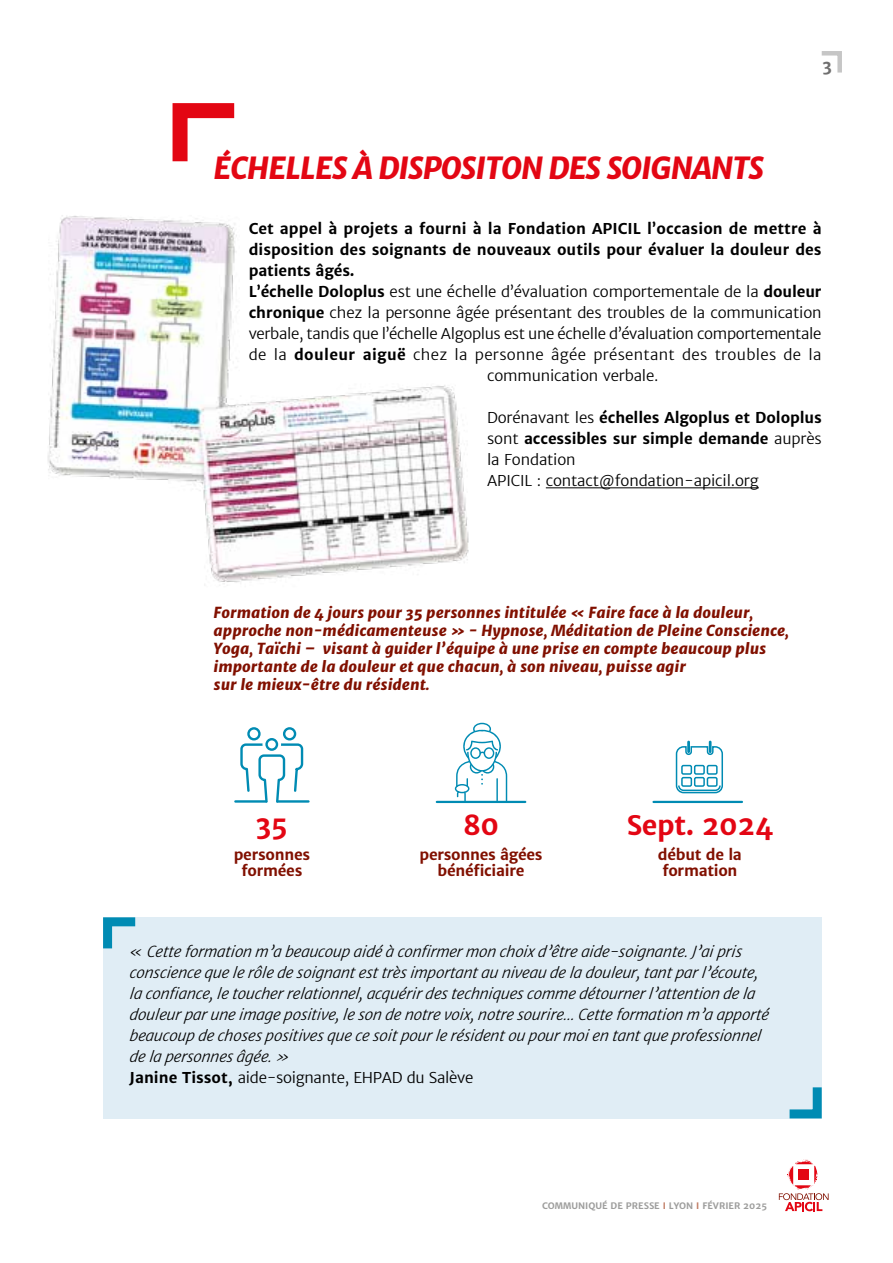
<style>
.page{position:relative;width:893px;height:1263px;background:#fff}
.page>*{position:absolute;margin:0;border:0;box-sizing:border-box;transform-origin:0 0}
.t1{font:italic 800 30px "Merriweather Sans";letter-spacing:-.025em;color:#e30613}
.t2{font:700 27px "Merriweather Sans";letter-spacing:-.02em;color:#e30613}
.t3{font:700 16.5px "Merriweather Sans";color:#706f6f}
.t4{font:italic 300 15px/21px "Merriweather Sans";color:#000}
.t5{font:300 15px/21px "Merriweather Sans";letter-spacing:-.01em;color:#000}
.t6{font:italic 800 15px/18px "Merriweather Sans";color:#811000}
.t7{font:700 15px "Merriweather Sans";color:#000}
.t8{font:700 15px/16.5px "Merriweather Sans";letter-spacing:-.02em;color:#811000;text-align:center}
.t9{font:300 15px "Merriweather Sans";letter-spacing:.02em;color:#000}
.t10{font:700 9px "Merriweather Sans";color:#9d9d9c}
.s1{font-weight:700}
.s2{font-weight:700;font-style:normal}
.s3{font-style:normal}
.s4{color:#c07b63}
</style>
<div class="page">
<svg style="left:821px;top:51px;width:21px;height:22px"></svg>
<svg style="left:779px;top:1159px;width:50px;height:52px"></svg>
<div style="left:103px;top:917px;width:719px;height:201px;background:#e0edf5"></div>
<svg style="left:103px;top:917px;width:33px;height:32px"></svg>
<svg style="left:781px;top:1087px;width:41px;height:32px"></svg>
<svg style="left:234px;top:727px;width:76px;height:76px"></svg>
<hr style="left:546px;top:487px;width:213px;height:1px;background:#000">
<img style="left:47px;top:215px;width:422px;height:370px">
<svg style="left:172px;top:103px;width:63px;height:59px"></svg>
<svg style="left:455px;top:723px;width:52px;height:78px"></svg>
<hr style="left:437px;top:801px;width:88px;height:2px;background:#008bb3">
<hr style="left:653px;top:801px;width:89px;height:2px;background:#008bb3">
<svg style="left:675px;top:741px;width:48px;height:53px"></svg>
<div style="left:681px;top:765px;width:11px;height:10px;border:2px solid #008bb3;border-radius:2px"></div>
<div style="left:694px;top:765px;width:11px;height:10px;border:2px solid #008bb3;border-radius:2px"></div>
<div style="left:707px;top:765px;width:11px;height:10px;border:2px solid #008bb3;border-radius:2px"></div>
<div style="left:681px;top:777px;width:11px;height:10px;border:2px solid #008bb3;border-radius:2px"></div>
<div style="left:694px;top:777px;width:11px;height:10px;border:2px solid #008bb3;border-radius:2px"></div>
<div style="left:707px;top:777px;width:11px;height:10px;border:2px solid #008bb3;border-radius:2px"></div>
<h1 class="t1" style="left:214px;top:148px;width:552px">ÉCHELLES À DISPOSITON DES SOIGNANTS</h1>
<p class="t3" style="left:823px;top:55px;width:11px">3</p>
<p class="t7" style="left:249px;top:219px;width:574px">Cet appel à projets a fourni à la Fondation APICIL l’occasion de mettre à</p>
<p class="t7" style="left:249px;top:240px;width:574px">disposition des soignants de nouveaux outils pour évaluer la douleur des</p>
<p class="t7" style="left:249px;top:261px;width:107px">patients âgés.</p>
<p class="t5" style="left:249px;top:281px;width:574px"><span class="s1">L’échelle Doloplus</span> est une échelle d’évaluation comportementale de la <span class="s1">douleur</span></p>
<p class="t5" style="left:249px;top:302px;width:574px"><span class="s1">chronique</span> chez la personne âgée présentant des troubles de la communication</p>
<p class="t5" style="left:249px;top:323px;width:574px">verbale, tandis que l’échelle Algoplus est une échelle d’évaluation comportementale</p>
<p class="t9" style="left:249px;top:345px;width:574px">de la <span class="s1">douleur aiguë</span> chez la personne âgée présentant des troubles de la</p>
<p class="t5" style="left:487px;top:365px;width:173px">communication verbale.</p>
<p class="t5" style="left:487px;top:407px;width:336px">Dorénavant les <span class="s1">échelles Algoplus et Doloplus </span>sont <span class="s1">accessibles sur simple demande</span> auprès la Fondation<br>APICIL : contact@fondation-apicil.org</p>
<p class="t6" style="left:214px;top:603px;width:577px">Formation de 4 jours pour 35 personnes intitulée « Faire face à la douleur, approche non-médicamenteuse » - Hypnose, Méditation de Pleine Conscience, Yoga, Taïchi – visant à guider l’équipe à une prise en compte beaucoup plus importante de la douleur et que chacun, à son niveau, puisse agir<br>sur le mieux-être du résident.</p>
<h2 class="t2" style="left:256px;top:808px;width:33px">35</h2>
<p class="t8" style="left:234px;top:846px;width:78px">personnes formées</p>
<h2 class="t2" style="left:463px;top:808px;width:37px">80</h2>
<p class="t8" style="left:419px;top:846px;width:125px">personnes âgées bénéficiaire</p>
<h2 class="t2" style="left:627px;top:808px;width:148px">Sept. 2024</h2>
<p class="t8" style="left:658px;top:846px;width:85px;text-align:left">début de la formation</p>
<p class="t4" style="left:129px;top:941px;width:644px">« Cette formation m’a beaucoup aidé à confirmermon choix d’être aide-soignante.J ’aipris conscience que le rôle de soignantesttrès importantau niveau de la douleur, tantparl’écoute, la confiance, le toucherrelationnel, acquérirdes techniques comme détournerl’attention de la douleurparune image positive, le son de notre voix, notre sourire… Cette formation m’a apporté beaucoup de choses positives que ce soitpourle résidentou pourmoien tantque professionnel de la personnes âgée. »<br><span class="s2">Janine Tissot,</span> <span class="s3">aide-soignante, EHPAD du Salève</span></p>
<p class="t10" style="left:542px;top:1200px;width:226px">COMMUNIQUÉ DE PRESSE <span class="s4">I</span> LYON <span class="s4">I</span> FÉVRIER 2025</p>
</div>
